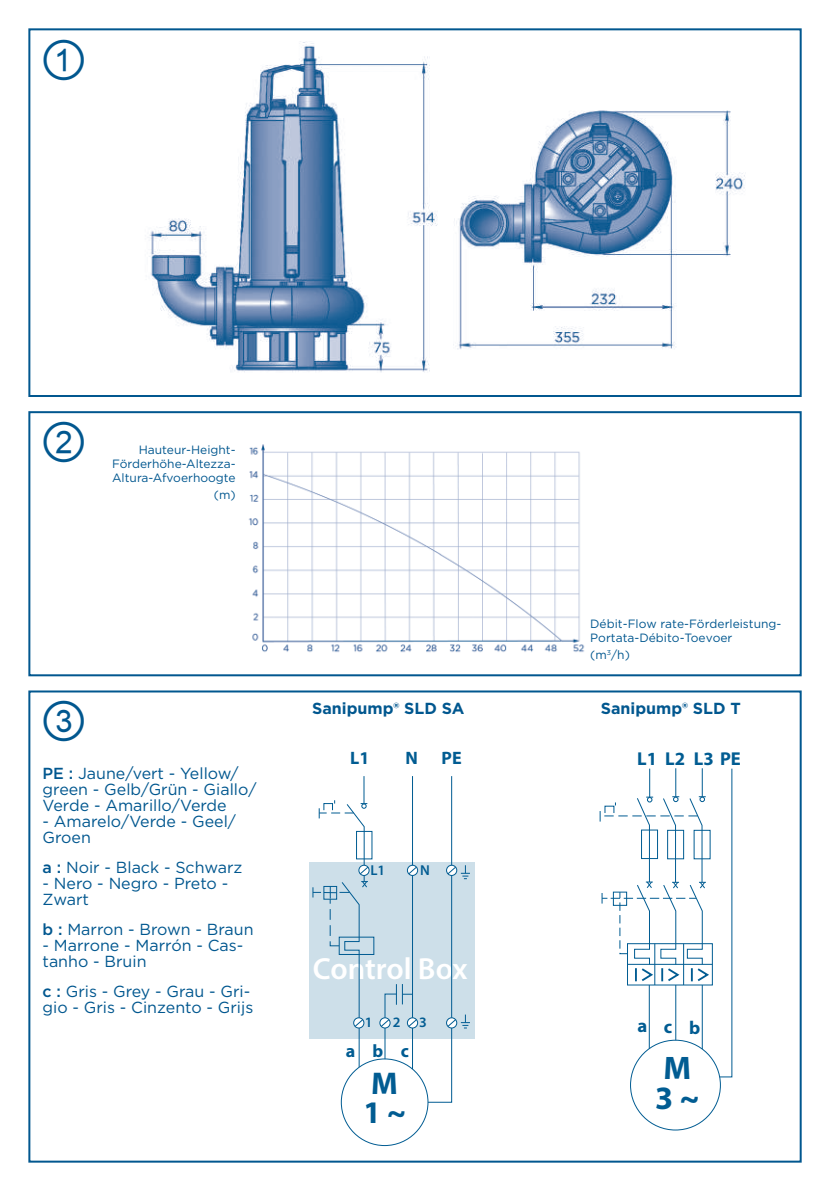
<style>
.page{position:relative;width:840px;height:1191px;background:#fff}
.page>*{position:absolute;margin:0;border:0;box-sizing:border-box;transform-origin:0 0}
.t1{font:48px "Arial Unicode MS";color:#01578f}
.t2{font:700 32.6px/30.8px "Myriad Pro";color:#015c92}
.t3{font:700 31.6px/29.8px "Myriad Pro";color:#015c92}
.t4{font:600 30.6px "Myriad Pro";letter-spacing:-.005em;color:#fff}
.t5{font:700 18.6px "Myriad Pro";color:#015c92}
.t6{font:700 18px "Myriad Pro";letter-spacing:.47em;color:#015c92}
.t7{font:16px/16px "Gotham";color:#01578f}
.t8{font:700 16px "Gotham";color:#01578f}
.t9{font:600 14.4px "Myriad Pro";color:#015c92}
.t10{font:12px/14px "Gotham";color:#01578f;text-align:justify}
.s1{font-weight:500}
</style>
<div class="page">
<img style="left:148px;top:42px;width:596px;height:330px">
<img style="left:248px;top:444px;width:337px;height:208px">
<div style="left:309px;top:862px;width:165px;height:177px;background:#cddfe9"></div>
<hr style="left:412px;top:776px;width:1px;height:293px;background:#015c92">
<div style="left:379px;top:1017px;width:11px;height:11px;border:1px solid #015c92;border-radius:50%"></div>
<div style="left:407px;top:1017px;width:11px;height:11px;border:1px solid #015c92;border-radius:50%"></div>
<svg style="left:380px;top:984px;width:37px;height:76px"></svg>
<div style="left:407px;top:864px;width:11px;height:12px;border:1px solid #015c92;border-radius:50%"></div>
<svg style="left:407px;top:866px;width:10px;height:9px"></svg>
<svg style="left:427px;top:776px;width:42px;height:327px"></svg>
<svg style="left:312px;top:776px;width:57px;height:291px"></svg>
<svg style="left:599px;top:768px;width:133px;height:309px"></svg>
<div style="left:28px;top:28px;width:773px;height:369px;border:2px solid #01578f"></div>
<div style="left:28px;top:411px;width:773px;height:265px;border:2px solid #01578f"></div>
<div style="left:28px;top:690px;width:773px;height:472px;border:2px solid #01578f"></div>
<h1 class="t1" style="left:40px;top:24px;width:49px">①</h1>
<h1 class="t1" style="left:40px;top:406px;width:49px">②</h1>
<p class="t10" style="left:112px;top:442px;width:125px;text-indent:27px">Hauteur-Height-Förderhöhe-Altezza-Altura-Afvoerhoogte</p>
<p class="t10" style="left:214px;top:487px;width:23px">(m)</p>
<p class="t10" style="left:590px;top:616px;width:193px">Débit-Flow rate-Förderleistung-<br>Portata-Débito-Toevoer</p>
<p class="t10" style="left:590px;top:647px;width:41px">(m<sup>3</sup>/h)</p>
<h1 class="t1" style="left:40px;top:684px;width:49px">③</h1>
<p class="t8" style="left:312px;top:698px;width:154px">Sanipump® SLD SA</p>
<p class="t8" style="left:600px;top:698px;width:141px">Sanipump® SLD T</p>
<p class="t7" style="left:43px;top:764px;width:215px"><span class="s1">PE :</span> Jaune/vert - Yellow/ green - Gelb/Grün - Giallo/<br>Verde - Amarillo/Verde</p>
<p class="t7" style="left:43px;top:812px;width:195px">- Amarelo/Verde - Geel/<br>Groen</p>
<p class="t7" style="left:43px;top:858px;width:201px"><span class="s1">a :</span> Noir - Black - Schwarz</p>
<p class="t7" style="left:43px;top:874px;width:187px">- Nero - Negro - Preto -<br>Zwart</p>
<p class="t7" style="left:43px;top:921px;width:212px"><span class="s1">b :</span> Marron - Brown - Braun</p>
<p class="t7" style="left:43px;top:937px;width:202px">- Marrone - Marrón - Cas&shy;tanho - Bruin</p>
<p class="t7" style="left:43px;top:983px;width:212px"><span class="s1">c :</span> Gris - Grey - Grau - Gri&shy;gio - Gris - Cinzento - Grijs</p>
<p class="t6" style="left:350px;top:746px;width:21px">L1</p>
<p class="t6" style="left:405px;top:746px;width:14px">N</p>
<p class="t6" style="left:441px;top:746px;width:22px">PE</p>
<p class="t9" style="left:370px;top:861px;width:16px">L1</p>
<p class="t9" style="left:420px;top:861px;width:11px">N</p>
<h3 class="t4" style="left:313px;top:949px;width:156px">Control Box</h3>
<p class="t9" style="left:364px;top:1013px;width:9px">1</p>
<p class="t9" style="left:392px;top:1013px;width:9px">2</p>
<p class="t9" style="left:419px;top:1013px;width:9px">3</p>
<p class="t6" style="left:345px;top:1039px;width:65px">abc</p>
<h3 class="t3" style="left:363px;top:1067px;width:44px">M<br>1 ~</h3>
<p class="t5" style="left:637px;top:746px;width:105px">L1 L2 L3 PE</p>
<p class="t5" style="left:637px;top:1014px;width:64px">acb</p>
<h2 class="t2" style="left:655px;top:1051px;width:46px">M<br>3 ~</h2>
</div>
